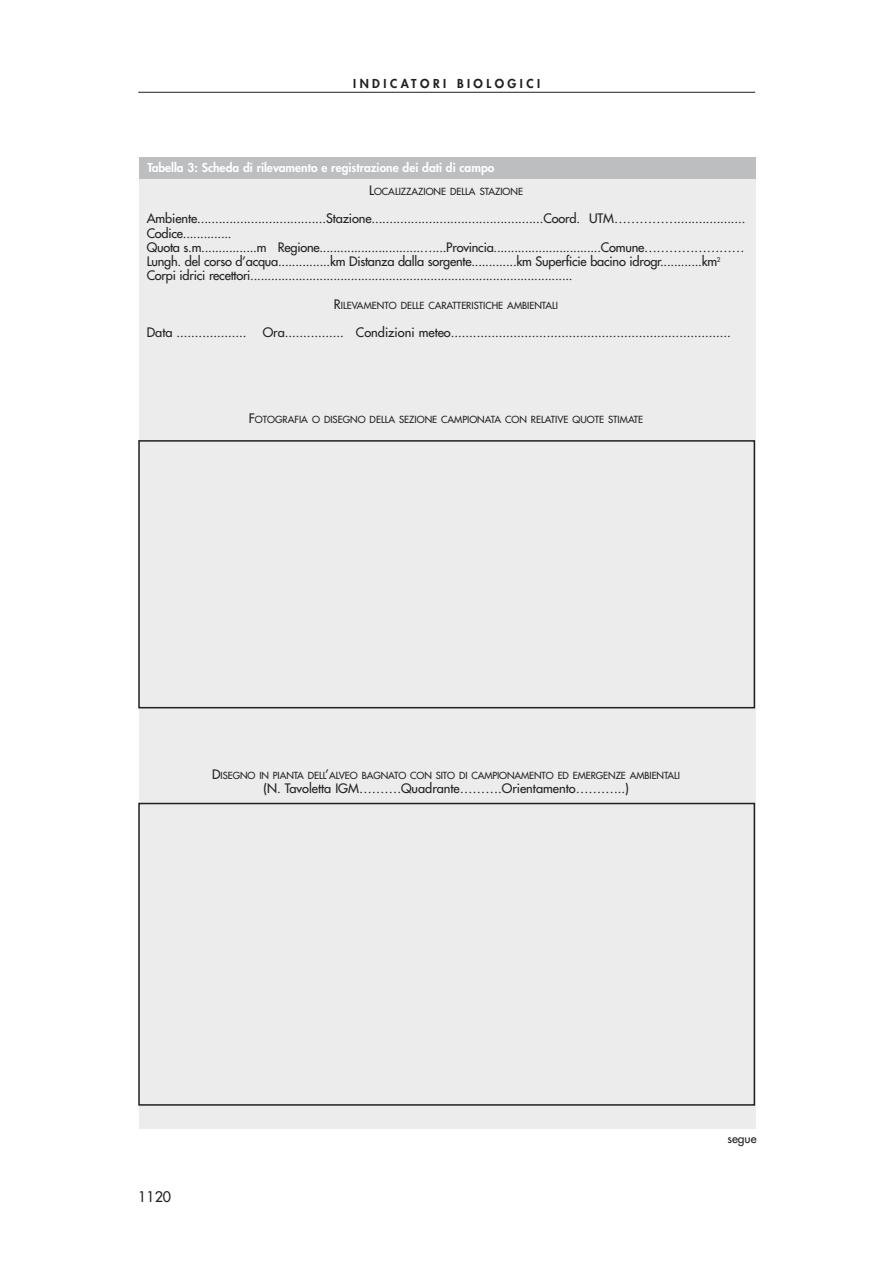
<style>
.page{position:relative;width:893px;height:1262px;background:#fff}
.page>*{position:absolute;margin:0;border:0;box-sizing:border-box;transform-origin:0 0}
.t1{font:14.25px "Futura";color:#231f1f}
.t2{font:12.75px/14.2px "Futura";letter-spacing:-.015em;color:#231f1f}
.t3{font:800 12px "Futura";color:#fff}
.t4{font:800 12px "Futura";letter-spacing:.29em;color:#231f1f}
.t5{font:12px "Futura";color:#231f1f}
.t6{font:9.6px "Futura";color:#231f1f}
.s1{font-size:12.75px}
</style>
<div class="page">
<hr style="left:138px;top:92px;width:617px;height:1px;background:#231f1f">
<div style="left:139px;top:177px;width:616px;height:951px;background:#ececed"></div>
<svg style="left:138px;top:440px;width:617px;height:666px"></svg>
<div style="left:139px;top:158px;width:616px;height:21px;background:#bcbec0"></div>
<p class="t4" style="left:353px;top:78px;width:188px">INDICATORI BIOLOGICI</p>
<p class="t3" style="left:147px;top:162px;width:348px">Tabella 3: Scheda di rilevamento e registrazione dei dati di campo</p>
<p class="t6" style="left:369px;top:186px;width:155px"><span class="s1">L</span>OCALIZZAZIONE DELLA STAZIONE</p>
<p class="t2" style="left:147px;top:212px;width:600px">Ambiente....................................Stazione................................................Coord. UTM……………...................<br>Codice..............<br>Quota s.m................m Regione.............................…....Provincia...............................Comune…………………… Lungh. del corso d’acqua...............km Distanza dalla sorgente.............km Superficie bacino idrogr............km<sup>2<br></sup>Corpi idrici recettori.............................................................................................</p>
<p class="t6" style="left:334px;top:300px;width:226px"><span class="s1">R</span>ILEVAMENTO DELLE CARATTERISTICHE AMBIENTALI</p>
<p class="t2" style="left:147px;top:326px;width:101px">Data ...................</p>
<p class="t2" style="left:263px;top:326px;width:469px">Ora................ Condizioni meteo............................................................................</p>
<p class="t6" style="left:249px;top:414px;width:396px"><span class="s1">F</span>OTOGRAFIA O DISEGNO DELLA SEZIONE CAMPIONATA CON RELATIVE QUOTE STIMATE</p>
<p class="t6" style="left:212px;top:771px;width:469px"><span class="s1">D</span>ISEGNO IN PIANTA DELL<span class="s1">’</span>ALVEO BAGNATO CON SITO DI CAMPIONAMENTO ED EMERGENZE AMBIENTALI</p>
<p class="t2" style="left:263px;top:782px;width:367px">(N. Tavoletta IGM……….Quadrante……….Orientamento………...)</p>
<p class="t1" style="left:138px;top:1189px;width:34px">1120</p>
<p class="t5" style="left:727px;top:1132px;width:31px">segue</p>
</div>
